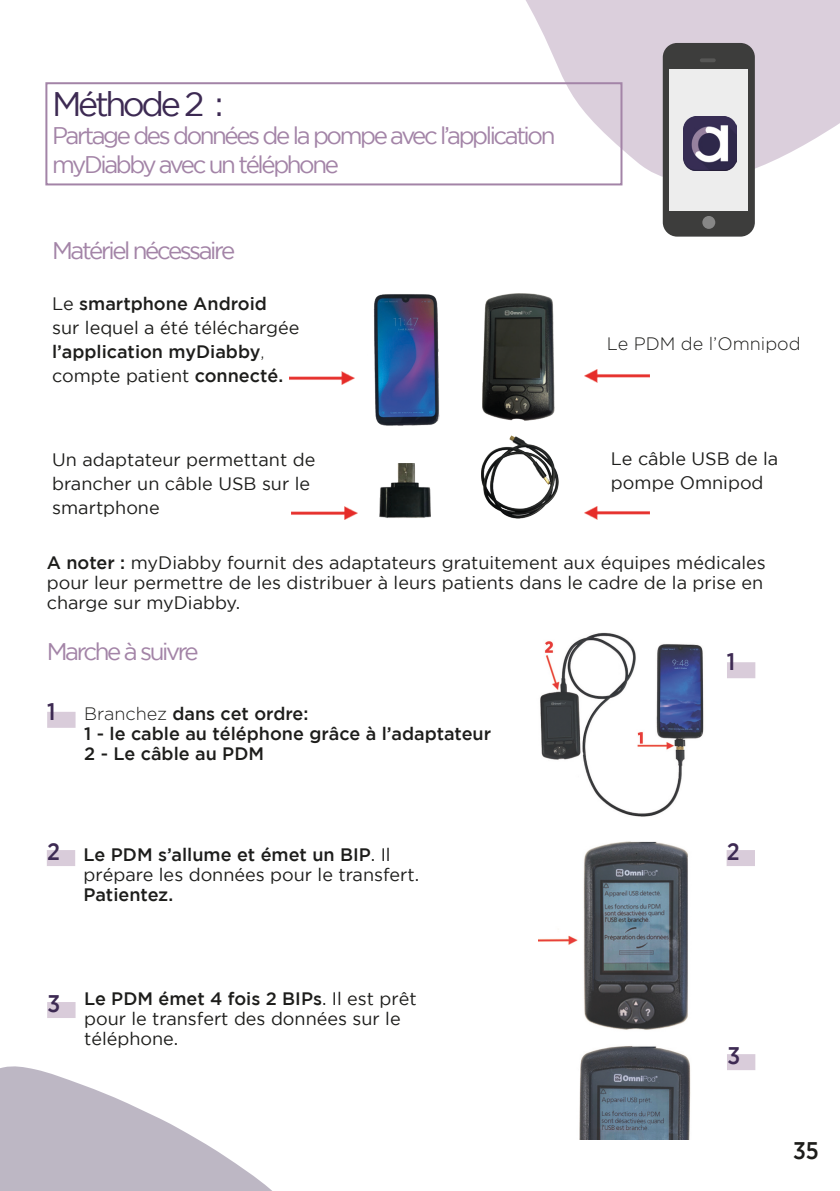
<style>
.page{position:relative;width:840px;height:1191px;background:#fff}
.page>*{position:absolute;margin:0;border:0;box-sizing:border-box;transform-origin:0 0}
.t1{font:34px "Gotham";letter-spacing:-.1em;color:#3d2a53}
.t2{font:24px/28.8px "Gotham";letter-spacing:-.1em;color:#a384a7}
.t3{font:500 24px "Gotham Narrow";color:#3d2a53}
.t4{font:500 24px "Gotham Narrow";color:#1d1d1b}
.t5{font:18px/20px "Gotham";color:#1d1d1b}
.t6{font:500 18px/23.8px "Gotham";color:#1d1d1b}
.t7{font:300 18px "Gotham";color:#1d1d1b}
.s1{font-weight:400}
.s2{font-weight:300}
.s3{font-weight:500}
</style>
<div class="page">
<svg style="left:0;top:1066px;width:272px;height:125px"></svg>
<svg style="left:526px;top:0;width:313px;height:184px;fill:#dbcfdc"></svg>
<div style="left:45px;top:82px;width:577px;height:103px;border:2px solid #a384a7"></div>
<div style="left:662px;top:43px;width:92px;height:194px;background:#3d3d3c;border-radius:14px"></div>
<div style="left:669px;top:69px;width:78px;height:142px;background:#ededed"></div>
<div style="left:702px;top:216px;width:12px;height:13px;background:#878787;border-radius:50%"></div>
<hr style="left:699px;top:58px;width:16px;height:4px;background:#575756;border-radius:2px">
<div style="left:47px;top:712px;width:28px;height:16px;background:#d9ccda"></div>
<div style="left:726px;top:662px;width:29px;height:16px;background:#d9ccda"></div>
<div style="left:47px;top:1002px;width:28px;height:16px;background:#d9ccda"></div>
<div style="left:726px;top:1054px;width:29px;height:16px;background:#d9ccda"></div>
<img style="left:540px;top:632px;width:164px;height:185px">
<div style="left:47px;top:850px;width:28px;height:16px;background:#d9ccda"></div>
<div style="left:726px;top:850px;width:28px;height:16px;background:#d9ccda"></div>
<img style="left:538px;top:841px;width:150px;height:189px">
<img style="left:579px;top:1046px;width:112px;height:94px">
<img style="left:379px;top:463px;width:51px;height:55px">
<img style="left:373px;top:294px;width:67px;height:132px">
<img style="left:289px;top:371px;width:65px;height:13px">
<img style="left:291px;top:506px;width:66px;height:14px">
<img style="left:584px;top:369px;width:65px;height:13px">
<img style="left:584px;top:506px;width:65px;height:14px">
<img style="left:481px;top:435px;width:77px;height:84px">
<img style="left:482px;top:293px;width:72px;height:127px">
<img style="left:683px;top:116px;width:53px;height:54px">
<p class="t1" style="left:52px;top:85px;width:173px">Méthode 2 :</p>
<p class="t2" style="left:52px;top:121px;width:504px">Partage des données de la pompe avec l’application myDiabby avec un téléphone</p>
<p class="t2" style="left:52px;top:236px;width:184px">Matériel nécessaire</p>
<p class="t6" style="left:52px;top:291px;width:249px"><span class="s1">Le</span> smartphone Android<br><span class="s1">sur lequel a été téléchargée </span>l’application myDiabby<span class="s2">, </span><span class="s1">compte patient</span> connecté.</p>
<p class="t5" style="left:52px;top:447px;width:264px;line-height:23.8px">Un adaptateur permettant de brancher un câble USB sur le smartphone</p>
<p class="t7" style="left:606px;top:333px;width:195px">Le PDM de l’Omnipod</p>
<p class="t5" style="left:610px;top:446px;width:169px;line-height:23.8px">Le câble USB de la pompe Omnipod</p>
<p class="t5" style="left:47px;top:552px;width:720px"><span class="s3">A noter :</span> myDiabby fournit des adaptateurs gratuitement aux équipes médicales pour leur permettre de les distribuer à leurs patients dans le cadre de la prise en charge sur myDiabby.</p>
<p class="t2" style="left:47px;top:637px;width:153px">Marche à suivre</p>
<p class="t3" style="left:47px;top:696px;width:10px">1</p>
<p class="t6" style="left:84px;top:701px;width:225px"><span class="s2">Branchez</span> dans cet ordre:</p>
<p class="t6" style="left:84px;top:721px;width:408px">1 - le cable au téléphone grâce à l’adaptateur</p>
<p class="t6" style="left:84px;top:741px;width:181px">2 - Le câble au PDM</p>
<p class="t3" style="left:726px;top:647px;width:10px">1</p>
<p class="t3" style="left:47px;top:836px;width:14px">2</p>
<p class="t6" style="left:84px;top:842px;width:308px">Le PDM s’allume et émet un BIP<span class="s1">. Il</span></p>
<p class="t3" style="left:726px;top:836px;width:14px">2</p>
<p class="t5" style="left:84px;top:864px;width:337px">prépare les données pour le transfert.<br><span class="s3">Patientez.</span></p>
<p class="t3" style="left:47px;top:988px;width:14px">3</p>
<p class="t5" style="left:84px;top:988px;width:334px"><span class="s3">Le PDM émet 4 fois 2 BIPs</span>. Il est prêt pour le transfert des données sur le téléphone.</p>
<p class="t3" style="left:727px;top:1040px;width:14px">3</p>
<h2 class="t4" style="left:792px;top:1135px;width:27px">35</h2>
</div>
